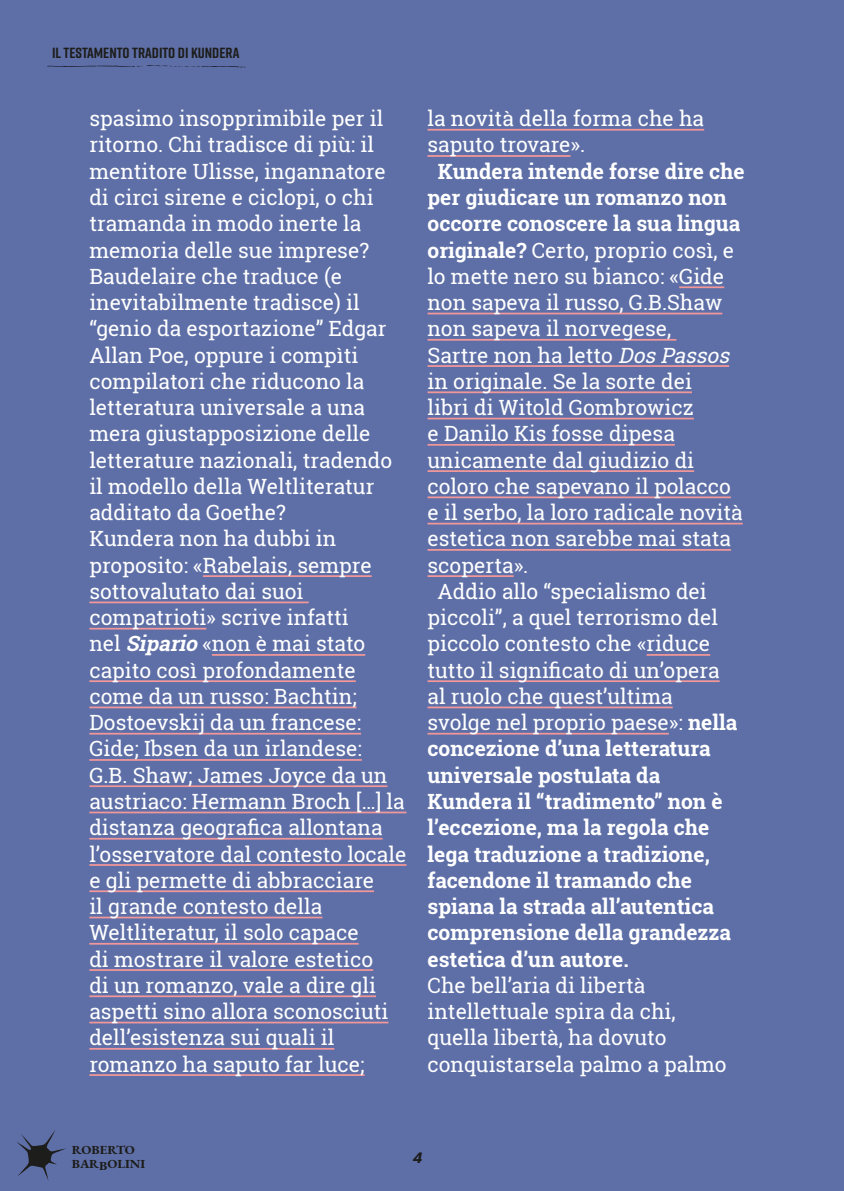
<style>
.page{position:relative;width:844px;height:1191px;background:#fff}
.page>*{position:absolute;margin:0;border:0;box-sizing:border-box;transform-origin:0 0}
.t1{font:21px/26.2px "Roboto Slab";color:#fff}
.t2{font:700 21px "Roboto Slab";color:#fff}
.t3{font:italic 800 15.75px "Futura PT";color:#1d1d1b}
.t4{font:700 14.7px "Rift";color:#1d1d1b;scale:1.07 1}
.t5{font:700 12.25px/14px "EB Garamond";color:#1d1d1b;scale:1.07 1}
.s1{font-weight:700;font-style:italic}
.s2{font-weight:700}
.s3{font-style:italic}
</style>
<div class="page">
<div style="left:0;top:0;width:843px;height:1191px;background:#5e6fa7"></div>
<svg style="left:16px;top:1129px;width:50px;height:51px;background:#4f5c87"></svg>
<svg style="left:47px;top:65px;width:199px;height:3px"></svg>
<hr style="left:203px;top:575px;width:168px;height:2px;background:#f29799">
<hr style="left:89px;top:601px;width:219px;height:2px;background:#f29799">
<hr style="left:89px;top:628px;width:117px;height:1px;background:#f29799">
<hr style="left:212px;top:654px;width:153px;height:2px;background:#f29799">
<hr style="left:89px;top:680px;width:267px;height:2px;background:#f29799">
<hr style="left:89px;top:706px;width:267px;height:2px;background:#f29799">
<hr style="left:89px;top:733px;width:272px;height:1px;background:#f29799">
<hr style="left:89px;top:759px;width:273px;height:2px;background:#f29799">
<hr style="left:89px;top:785px;width:298px;height:2px;background:#f29799">
<hr style="left:89px;top:811px;width:317px;height:2px;background:#f29799">
<hr style="left:89px;top:838px;width:293px;height:1px;background:#f29799">
<hr style="left:89px;top:864px;width:317px;height:2px;background:#f29799">
<hr style="left:89px;top:890px;width:285px;height:2px;background:#f29799">
<hr style="left:89px;top:916px;width:233px;height:2px;background:#f29799">
<hr style="left:89px;top:943px;width:269px;height:1px;background:#f29799">
<hr style="left:89px;top:969px;width:284px;height:2px;background:#f29799">
<hr style="left:89px;top:995px;width:287px;height:2px;background:#f29799">
<hr style="left:89px;top:1021px;width:299px;height:2px;background:#f29799">
<hr style="left:89px;top:1048px;width:245px;height:1px;background:#f29799">
<hr style="left:89px;top:1074px;width:275px;height:2px;background:#f29799">
<hr style="left:427px;top:129px;width:277px;height:2px;background:#f29799">
<hr style="left:427px;top:155px;width:143px;height:2px;background:#f29799">
<hr style="left:679px;top:286px;width:45px;height:2px;background:#f29799">
<hr style="left:427px;top:313px;width:295px;height:1px;background:#f29799">
<hr style="left:427px;top:339px;width:249px;height:2px;background:#f29799">
<hr style="left:427px;top:365px;width:302px;height:2px;background:#f29799">
<hr style="left:427px;top:391px;width:264px;height:2px;background:#f29799">
<hr style="left:427px;top:418px;width:266px;height:1px;background:#f29799">
<hr style="left:427px;top:444px;width:247px;height:2px;background:#f29799">
<hr style="left:427px;top:470px;width:267px;height:2px;background:#f29799">
<hr style="left:427px;top:496px;width:303px;height:2px;background:#f29799">
<hr style="left:427px;top:523px;width:315px;height:1px;background:#f29799">
<hr style="left:427px;top:549px;width:303px;height:2px;background:#f29799">
<hr style="left:427px;top:575px;width:86px;height:2px;background:#f29799">
<hr style="left:646px;top:654px;width:64px;height:2px;background:#f29799">
<hr style="left:427px;top:680px;width:292px;height:2px;background:#f29799">
<hr style="left:427px;top:706px;width:245px;height:2px;background:#f29799">
<hr style="left:427px;top:733px;width:241px;height:1px;background:#f29799">
<p class="t4" style="left:52px;top:42px;width:176px">IL TESTAMENTO TRADITO DI KUNDERA</p>
<p class="t1" style="left:89px;top:105px;width:318px">spasimo insopprimibile per il ritorno. Chi tradisce di più: il mentitore Ulisse, ingannatore di circi sirene e ciclopi, o chi tramanda in modo inerte la memoria delle sue imprese?<br>Baudelaire che traduce (e inevitabilmente tradisce) il “genio da esportazione” Edgar<br>Allan Poe, oppure i compìti compilatori che riducono la letteratura universale a una mera giustapposizione delle letterature nazionali, tradendo il modello della Weltliteratur additato da Goethe?<br>Kundera non ha dubbi in proposito: «Rabelais, sempre sottovalutato dai suoi compatrioti» scrive infatti<br>nel <span class="s1">Sipario</span> «non è mai stato capito così profondamente come da un russo: Bachtin;<br>Dostoevskij da un francese:<br>Gide; Ibsen da un irlandese:<br>G.B. Shaw; James Joyce da un austriaco: Hermann Broch […] la distanza geografica allontana l’osservatore dal contesto locale e gli permette di abbracciare<br>il grande contesto della<br>Weltliteratur, il solo capace<br>di mostrare il valore estetico<br>di un romanzo, vale a dire gli aspetti sino allora sconosciuti dell’esistenza sui quali il romanzo ha saputo far luce;</p>
<p class="t1" style="left:427px;top:105px;width:278px">la novità della forma che ha saputo trovare».</p>
<p class="t2" style="left:438px;top:157px;width:308px">Kundera intende forse dire che</p>
<p class="t2" style="left:427px;top:183px;width:300px">per giudicare un romanzo non</p>
<p class="t2" style="left:427px;top:209px;width:314px">occorre conoscere la sua lingua</p>
<p class="t1" style="left:427px;top:236px;width:308px"><span class="s2">originale?</span> Certo, proprio così, e</p>
<p class="t1" style="left:427px;top:263px;width:298px">lo mette nero su bianco: «Gide</p>
<p class="t1" style="left:427px;top:289px;width:296px">non sapeva il russo, G.B.Shaw</p>
<p class="t1" style="left:427px;top:315px;width:245px">non sapeva il norvegese,</p>
<p class="t1" style="left:427px;top:341px;width:309px">Sartre non ha letto <span class="s3">DosPassos</span></p>
<p class="t1" style="left:427px;top:368px;width:266px">in originale. Se la sorte dei</p>
<p class="t1" style="left:427px;top:394px;width:268px">libri di Witold Gombrowicz</p>
<p class="t1" style="left:427px;top:420px;width:249px">e Danilo Kis fosse dipesa</p>
<p class="t1" style="left:427px;top:446px;width:268px">unicamente dal giudizio di</p>
<p class="t1" style="left:427px;top:473px;width:305px">coloro che sapevano il polacco</p>
<p class="t1" style="left:427px;top:499px;width:316px">e il serbo, la loro radicale novità</p>
<p class="t1" style="left:427px;top:525px;width:305px">estetica non sarebbe mai stata</p>
<p class="t1" style="left:427px;top:551px;width:102px">scoperta».</p>
<p class="t1" style="left:437px;top:578px;width:271px">Addio allo “specialismo dei</p>
<p class="t1" style="left:427px;top:604px;width:292px">piccoli”, a quel terrorismo del</p>
<p class="t1" style="left:427px;top:630px;width:284px">piccolo contesto che «riduce</p>
<p class="t1" style="left:427px;top:656px;width:293px">tutto il significato di un’opera</p>
<p class="t1" style="left:427px;top:683px;width:247px">al ruolo che quest’ultima</p>
<p class="t1" style="left:427px;top:709px;width:311px">svolge nel proprio paese»: <span class="s2">nella</span></p>
<p class="t2" style="left:427px;top:734px;width:284px">concezione d’una letteratura</p>
<p class="t2" style="left:427px;top:760px;width:234px">universale postulata da</p>
<p class="t2" style="left:427px;top:787px;width:296px">Kundera il “tradimento” non è</p>
<p class="t2" style="left:427px;top:813px;width:283px">l’eccezione, ma la regola che</p>
<p class="t2" style="left:427px;top:839px;width:284px">lega traduzione a tradizione,</p>
<p class="t2" style="left:427px;top:865px;width:266px">facendone il tramando che</p>
<p class="t2" style="left:427px;top:892px;width:288px">spiana la strada all’autentica</p>
<p class="t2" style="left:427px;top:918px;width:305px">comprensione della grandezza</p>
<p class="t2" style="left:427px;top:944px;width:203px">estetica d’un autore.</p>
<p class="t1" style="left:427px;top:971px;width:300px">Che bell’aria di libertà intellettuale spira da chi, quella libertà, ha dovuto conquistarsela palmo a palmo</p>
<p class="t5" style="left:72px;top:1142px;width:70px">ROBERTO<br>BARBOLINI</p>
<p class="t3" style="left:412px;top:1148px;width:15px">4</p>
</div>
